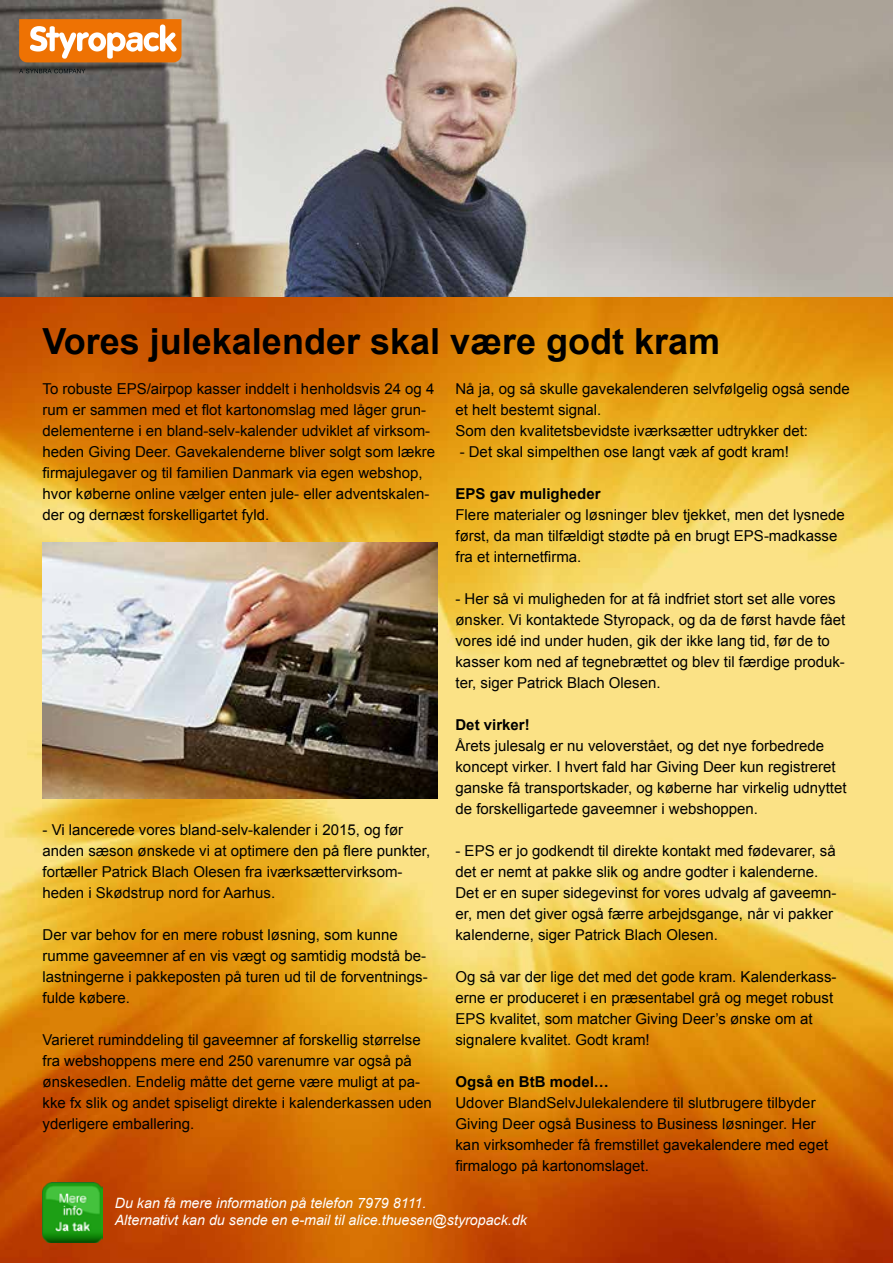
<style>
.page{position:relative;width:893px;height:1263px;background:#fff}
.page>*{position:absolute;margin:0;border:0;box-sizing:border-box;transform-origin:0 0}
.t1{font:700 36px "Arial";color:#000}
.t2{font:15px/21px "Arial";color:#000}
.t3{font:700 15px "Arial";color:#000}
.t4{font:italic 14.25px/17.1px "Arial";color:#fff}
</style>
<div class="page">
<img style="left:0;top:297px;width:893px;height:966px">
<img style="left:0;top:0;width:893px;height:297px">
<svg style="left:19px;top:69px;width:66px;height:4px"></svg>
<svg style="left:19px;top:19px;width:162px;height:43px"></svg>
<img style="left:43px;top:1182px;width:60px;height:60px">
<img style="left:43px;top:542px;width:394px;height:256px">
<h1 class="t1" style="left:43px;top:317px;width:679px">Vores julekalender skal være godt kram</h1>
<p class="t2" style="left:43px;top:378px;width:394px">To robuste EPS/airpop kasser inddelt i henholdsvis 24 og 4 rum er sammen med et flot kartonomslag med låger grun&shy;delementerne i en bland-selv-kalender udviklet af virksom&shy;heden Giving Deer. Gavekalenderne bliver solgt som lækre firmajulegaver og til familien Danmark via egen webshop, hvor køberne online vælger enten jule- eller adventskalen&shy;der og dernæst forskelligartet fyld.</p>
<p class="t2" style="left:43px;top:819px;width:389px">- Vi lancerede vores bland-selv-kalender i 2015, og før anden sæson ønskede vi at optimere den på flere punkter, fortæller Patrick Blach Olesen fra iværksættervirksom&shy;heden i Skødstrup nord for Aarhus.</p>
<p class="t2" style="left:43px;top:924px;width:387px">Der var behov for en mere robust løsning, som kunne rumme gaveemner af en vis vægt og samtidig modstå be&shy;lastningerne i pakkeposten på turen ud til de forventnings&shy;fulde købere.</p>
<p class="t2" style="left:43px;top:1029px;width:391px">Varieret ruminddeling til gaveemner af forskellig størrelse fra webshoppens mere end 250 varenumre var også på ønskesedlen. Endelig måtte det gerne være muligt at pa&shy;kke fx slik og andet spiseligt direkte i kalenderkassen uden yderligere emballering.</p>
<p class="t2" style="left:455px;top:378px;width:396px">Nå ja, og så skulle gavekalenderen selvfølgelig også sende et helt bestemt signal.<br>Som den kvalitetsbevidste iværksætter udtrykker det:</p>
<p class="t2" style="left:460px;top:441px;width:331px">- Det skal simpelthen ose langt væk af godt kram!</p>
<p class="t3" style="left:455px;top:483px;width:147px">EPS gav muligheder</p>
<p class="t2" style="left:455px;top:504px;width:391px">Flere materialer og løsninger blev tjekket, men det lysnede først, da man tilfældigt stødte på en brugt EPS-madkasse fra et internetfirma.</p>
<p class="t2" style="left:455px;top:588px;width:391px">- Her så vi muligheden for at få indfriet stort set alle vores ønsker. Vi kontaktede Styropack, og da de først havde fået vores idé ind under huden, gik der ikke lang tid, før de to kasser kom ned af tegnebrættet og blev til færdige produk&shy;ter, siger Patrick Blach Olesen.</p>
<p class="t3" style="left:455px;top:714px;width:76px">Det virker!</p>
<p class="t2" style="left:455px;top:735px;width:393px">Årets julesalg er nu veloverstået, og det nye forbedrede koncept virker. I hvert fald har Giving Deer kun registreret ganske få transportskader, og køberne har virkelig udnyttet de forskelligartede gaveemner i webshoppen.</p>
<p class="t2" style="left:455px;top:840px;width:383px">- EPS er jo godkendt til direkte kontakt med fødevarer, så det er nemt at pakke slik og andre godter i kalenderne.<br>Det er en super sidegevinst for vores udvalg af gaveemn&shy;er, men det giver også færre arbejdsgange, når vi pakker kalenderne, siger Patrick Blach Olesen.</p>
<p class="t2" style="left:455px;top:966px;width:383px">Og så var der lige det med det gode kram. Kalenderkass&shy;erne er produceret i en præsentabel grå og meget robust EPS kvalitet, som matcher Giving Deer’s ønske om at signalere kvalitet. Godt kram!</p>
<p class="t3" style="left:455px;top:1071px;width:155px">Også en BtB model…</p>
<p class="t2" style="left:455px;top:1092px;width:374px">Udover BlandSelvJulekalendere til slutbrugere tilbyder Giving Deer også Business to Business løsninger. Her kan virksomheder få fremstillet gavekalendere med eget firmalogo på kartonomslaget.</p>
<p class="t4" style="left:115px;top:1194px;width:414px">Du kan få mere information på telefon 7979 8111.<br>Alternativt kan du sende en e-mail til alice.thuesen@styropack.dk</p>
</div>
